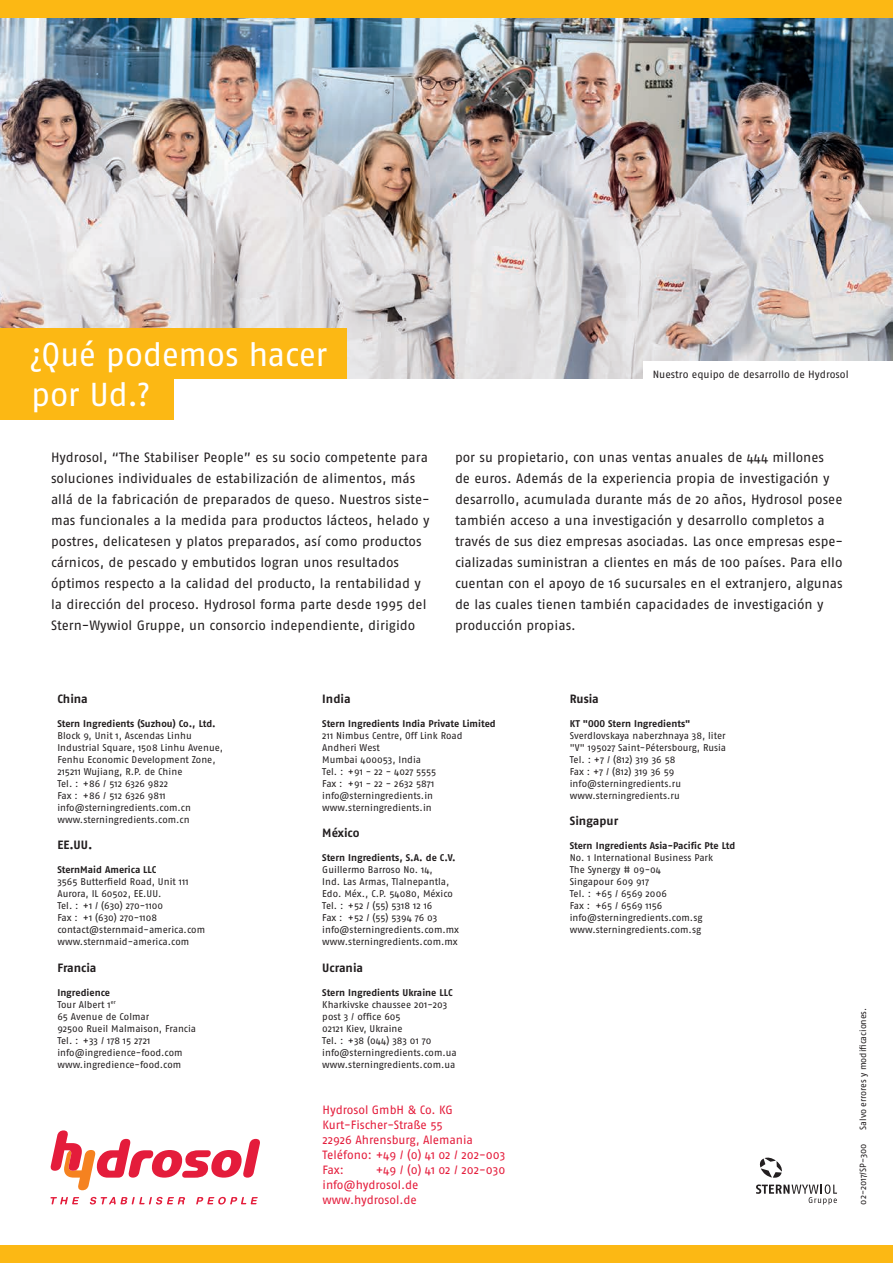
<style>
.page{position:relative;width:893px;height:1263px;background:#fff}
.page>*{position:absolute;margin:0;border:0;box-sizing:border-box;transform-origin:0 0}
.t1{font:33.15px/39.8px "Fago Pro";letter-spacing:-.015em;color:#fff}
.t2{font:13.5px/21px "Fago No";color:#231f20}
.t3{font:12px/15px "Fago No";letter-spacing:-.005em;color:#e41c3b}
.t4{font:700 12px "Fago No";color:#231f20}
.t5{font:10.5px "Fago No";color:#231f20}
.t6{font:9.75px/12px "Fago No";color:#231f20}
.t7{font:700 9.75px "Fago No";color:#231f20}
.t8{font:700 9.75px "Fago Pro";color:#231f20}
.t9{font:9px "Fago Pro";letter-spacing:-.01em;color:#231f20}
.t10{font:9px "Fago No";letter-spacing:-.005em;color:#231f20}
.s1{font-weight:700}
</style>
<div class="page">
<svg style="left:756px;top:1184px;width:81px;height:20px"></svg>
<svg style="left:760px;top:1157px;width:22px;height:21px"></svg>
<svg style="left:50px;top:1197px;width:29px;height:7px"></svg>
<svg style="left:90px;top:1197px;width:95px;height:7px"></svg>
<svg style="left:196px;top:1197px;width:62px;height:7px"></svg>
<svg style="left:50px;top:1130px;width:210px;height:60px"></svg>
<img style="left:0;top:17px;width:892px;height:361px">
<div style="left:0;top:1246px;width:893px;height:17px;background:#fcb814"></div>
<div style="left:0;top:0;width:893px;height:17px;background:#fcb814"></div>
<div style="left:643px;top:361px;width:250px;height:35px;background:#fff"></div>
<div style="left:0;top:328px;width:347px;height:51px;background:#fcb814"></div>
<div style="left:0;top:369px;width:173px;height:50px;background:#fcb814"></div>
<img style="left:892px;top:17px;width:1px;height:344px">
<h1 class="t1" style="left:29px;top:335px;width:300px">¿Qué podemos hacer por Ud.?</h1>
<p class="t2" style="left:51px;top:447px;width:380px">Hydrosol, “The Stabiliser People” es su socio competente para soluciones individuales de estabilización de alimentos, más allá de la fabricación de preparados de queso. Nuestros siste&shy;mas funcionales a la medida para productos lácteos, helado y postres, delicatesen y platos preparados, así como productos cárnicos, de pescado y embutidos logran unos resultados óptimos respecto a la calidad del producto, la rentabilidad y la dirección del proceso. Hydrosol forma parte desde 1995 del Stern-Wywiol Gruppe, un consorcio independiente, dirigido</p>
<p class="t5" style="left:653px;top:368px;width:197px">Nuestro equipo de desarrollo de Hydrosol</p>
<p class="t2" style="left:455px;top:447px;width:390px">por su propietario, con unas ventas anuales de 444 millones<br>de euros. Además de la experiencia propia de investigación y desarrollo, acumulada durante más de 20 años, Hydrosol posee también acceso a una investigación y desarrollo completos a través de sus diez empresas asociadas. Las once empresas espe&shy;cializadas suministran a clientes en más de 100 países. Para ello cuentan con el apoyo de 16 sucursales en el extranjero, algunas de las cuales tienen también capacidades de investigación y producción propias.</p>
<p class="t4" style="left:57px;top:691px;width:32px">China</p>
<p class="t7" style="left:57px;top:717px;width:160px">Stern Ingredients (Suzhou) Co., Ltd.</p>
<p class="t6" style="left:57px;top:729px;width:167px">Block 9, Unit 1, Ascendas Linhu<br>Industrial Square, 1508 Linhu Avenue,<br>Fenhu Economic Development Zone,<br>215211 Wujiang, R.P. de Chine<br>Tel. : +86 / 512 6326 9822<br>Fax : +86 / 512 6326 9811 info@sterningredients.com.cn www.sterningredients.com.cn</p>
<p class="t4" style="left:57px;top:838px;width:36px">EE.UU.</p>
<p class="t7" style="left:57px;top:864px;width:100px">SternMaid America LLC</p>
<p class="t6" style="left:57px;top:876px;width:149px">3565 Butterfield Road, Unit 111<br>Aurora, IL 60502, EE.UU.<br>Tel. : +1 / (630) 270-1100<br>Fax : +1 (630) 270-1108 contact@sternmaid-america.com www.sternmaid-america.com</p>
<p class="t4" style="left:57px;top:960px;width:41px">Francia</p>
<p class="t6" style="left:57px;top:986px;width:140px"><span class="s1">Ingredience<br></span>Tour Albert 1<sup>er<br></sup>65 Avenue de Colmar<br>92500 Rueil Malmaison, Francia<br>Tel. : +33 / 178 15 2721 info@ingredience-food.com www.ingredience-food.com</p>
<p class="t4" style="left:322px;top:691px;width:30px">India</p>
<p class="t7" style="left:322px;top:717px;width:175px">Stern Ingredients India Private Limited</p>
<p class="t6" style="left:322px;top:729px;width:142px">211 Nimbus Centre, Off Link Road<br>Andheri West<br>Mumbai 400053, India<br>Tel. : +91 - 22 - 4027 5555<br>Fax : +91 - 22 - 2632 5871 info@sterningredients.in www.sterningredients.in</p>
<p class="t4" style="left:322px;top:826px;width:39px">México</p>
<p class="t7" style="left:322px;top:852px;width:135px">Stern Ingredients, S.A. de C.V.</p>
<p class="t6" style="left:322px;top:864px;width:138px">Guillermo Barroso No. 14,<br>Ind. Las Armas, Tlalnepantla,<br>Edo. Méx., C.P. 54080, México<br>Tel. : +52 / (55) 5318 12 16<br>Fax : +52 / (55) 5394 76 03 info@sterningredients.com.mx www.sterningredients.com.mx</p>
<p class="t4" style="left:322px;top:960px;width:42px">Ucrania</p>
<p class="t8" style="left:322px;top:986px;width:132px">Stern Ingredients Ukraine LLC</p>
<p class="t6" style="left:322px;top:998px;width:136px">Kharkivske chaussee 201-203 post 3 / office 605<br>02121 Kiev, Ukraine<br>Tel. : +38 (044) 383 01 70 info@sterningredients.com.ua www.sterningredients.com.ua</p>
<p class="t3" style="left:323px;top:1102px;width:184px">Hydrosol GmbH &amp; Co. KG<br>Kurt-Fischer-Straße 55<br>22926 Ahrensburg, Alemania<br>Teléfono: +49 / (0) 41 02 / 202-003<br>Fax:</p>
<p class="t3" style="left:323px;top:1162px;width:184px;text-indent:53px">+49 / (0) 41 02 / 202-030 info@hydrosol.de www.hydrosol.de</p>
<p class="t4" style="left:570px;top:691px;width:31px">Rusia</p>
<p class="t7" style="left:570px;top:717px;width:122px">KT "OOO Stern Ingredients"</p>
<p class="t6" style="left:570px;top:729px;width:158px">Sverdlovskaya naberzhnaya 38, liter "V" 195027 Saint-Pétersbourg, Rusia<br>Tel. : +7 / (812) 319 36 58<br>Fax : +7 / (812) 319 36 59 info@sterningredients.ru www.sterningredients.ru</p>
<p class="t4" style="left:570px;top:814px;width:50px">Singapur</p>
<p class="t7" style="left:570px;top:840px;width:167px">Stern Ingredients Asia-Pacific Pte Ltd</p>
<p class="t6" style="left:570px;top:852px;width:145px">No. 1 International Business Park<br>The Synergy # 09-04<br>Singapour 609 917<br>Tel. : +65 / 6569 2006<br>Fax : +65 / 6569 1156 info@sterningredients.com.sg www.sterningredients.com.sg</p>
<p class="t9" style="left:858px;top:1129px;width:123px;rotate:-90deg">Salvo errores y modificaciones.</p>
<p class="t10" style="left:858px;top:1204px;width:62px;rotate:-90deg">02-2017/SP-300</p>
</div>
